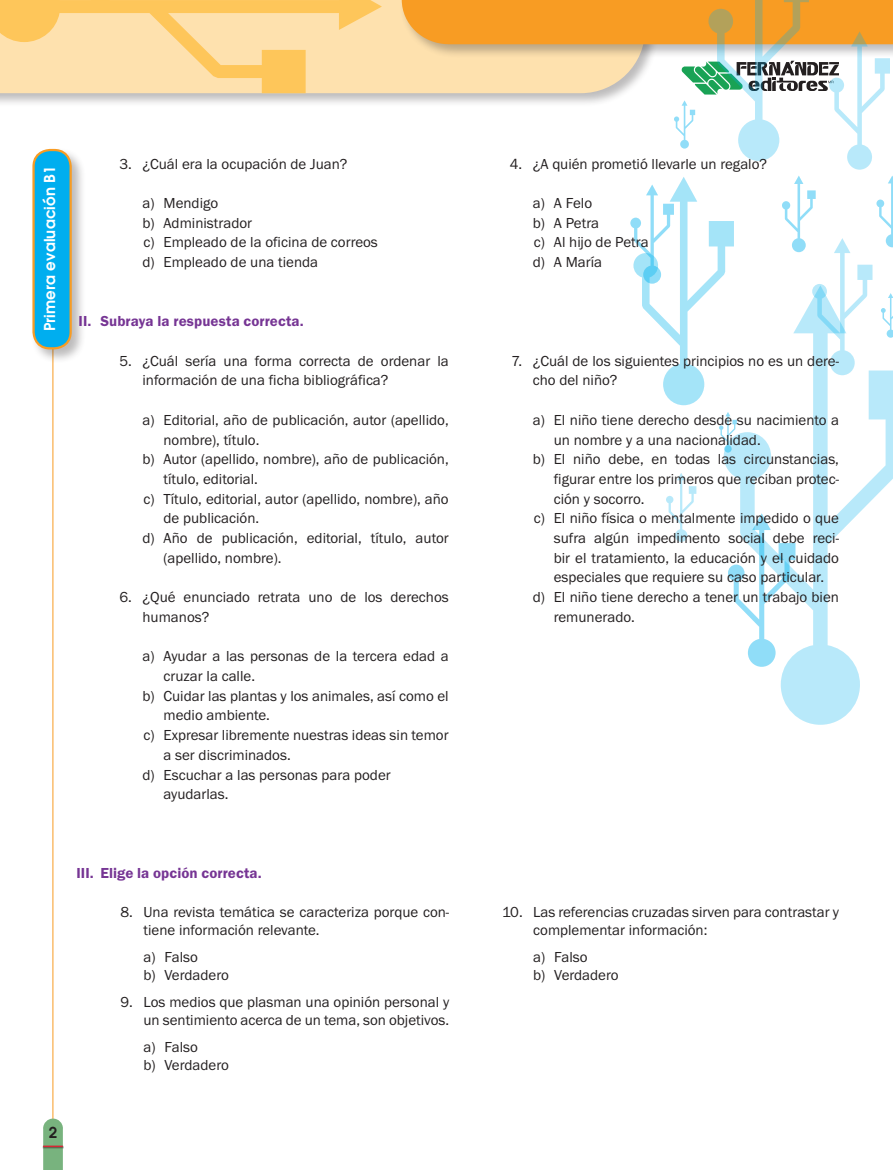
<style>
.page{position:relative;width:893px;height:1170px;background:#fff}
.page>*{position:absolute;margin:0;border:0;box-sizing:border-box;transform-origin:0 0}
._03_Txt_Incisos_Exam{font:15px/19.6px "Franklin Got ITC";color:#231f20}
._03_Txt_Num_Examenes{font:15px/18px "Franklin Got ITC";color:#231f20}
._12_Txt_Inst_Examene{font:600 15px "Franklin Got ITC";letter-spacing:.005em;color:#763594}
.t1{font:600 15px "Avant Garde";letter-spacing:.01em;color:#fff}
.t2{font:600 15px "Avant Garde";color:#231f20}
</style>
<div class="page">
<hr style="left:53px;top:189px;width:1px;height:980px;background:#f89c23">
<div style="left:0;top:0;width:660px;height:107px;background:#231f20;opacity:.3"></div>
<div style="left:382px;top:0;width:20px;height:93px;background:#fee1ae"></div>
<svg style="left:0;top:0;width:382px;height:93px;background:#fed996"></svg>
<hr style="left:42px;top:1145px;width:22px;height:3px;background:#231f20;opacity:.54">
<svg style="left:43px;top:1118px;width:20px;height:51px"></svg>
<div style="left:31px;top:147px;width:55px;height:216px;background:#231f20;opacity:.3"></div>
<div style="left:34px;top:150px;width:37px;height:198px;background:#00aeef;border-radius:16px"></div>
<div style="left:32px;top:149px;width:40px;height:200px;border:2px solid #f89c23;border-radius:16px"></div>
<svg style="left:666px;top:473px;width:30px;height:69px"></svg>
<svg style="left:724px;top:375px;width:169px;height:349px"></svg>
<svg style="left:402px;top:0;width:491px;height:170px"></svg>
<svg style="left:728px;top:513px;width:67px;height:153px"></svg>
<svg style="left:719px;top:412px;width:18px;height:40px"></svg>
<svg style="left:782px;top:176px;width:111px;height:199px"></svg>
<svg style="left:630px;top:177px;width:104px;height:228px"></svg>
<p class="t1" style="left:40px;top:331px;width:167px;rotate:-90deg">Primera evaluación B1</p>
<p class="_03_Txt_Num_Examenes" style="left:120px;top:155px;width:229px">3. ¿Cuál era la ocupación de Juan?</p>
<p class="_03_Txt_Incisos_Exam" style="left:143px;top:193px;width:77px">a) Mendigo</p>
<p class="_03_Txt_Incisos_Exam" style="left:142px;top:213px;width:111px">b) Administrador</p>
<p class="_03_Txt_Incisos_Exam" style="left:143px;top:233px;width:236px">c) Empleado de la oficina de correos</p>
<p class="_03_Txt_Incisos_Exam" style="left:142px;top:252px;width:177px">d) Empleado de una tienda</p>
<p class="_12_Txt_Inst_Examene" style="left:79px;top:313px;width:227px">II. Subraya la respuesta correcta.</p>
<p class="_03_Txt_Num_Examenes" style="left:143px;top:351px;width:308px;line-height:19.6px;text-indent:-23px">5. ¿Cuál sería una forma correcta de ordenar la información de una ficha bibliográfica?</p>
<p class="_03_Txt_Incisos_Exam" style="left:164px;top:410px;width:287px;text-indent:-21px">a) Editorial, año de publicación, autor (apellido, nombre), título.</p>
<p class="_03_Txt_Incisos_Exam" style="left:164px;top:449px;width:287px;text-indent:-21px">b) Autor (apellido, nombre), año de publicación, título, editorial.</p>
<p class="_03_Txt_Incisos_Exam" style="left:164px;top:489px;width:287px;text-indent:-20px">c) Título, editorial, autor (apellido, nombre), año de publicación.</p>
<p class="_03_Txt_Incisos_Exam" style="left:164px;top:528px;width:287px;text-indent:-21px">d) Año de publicación, editorial, título, autor (apellido, nombre).</p>
<p class="_03_Txt_Num_Examenes" style="left:143px;top:587px;width:308px;line-height:19.6px;text-indent:-23px">6. ¿Qué enunciado retrata uno de los derechos humanos?</p>
<p class="_03_Txt_Incisos_Exam" style="left:164px;top:646px;width:287px;text-indent:-21px">a) Ayudar a las personas de la tercera edad a cruzar la calle.</p>
<p class="_03_Txt_Incisos_Exam" style="left:164px;top:686px;width:287px;text-indent:-21px">b) Cuidar las plantas y los animales, así como el medio ambiente.</p>
<p class="_03_Txt_Incisos_Exam" style="left:164px;top:725px;width:287px;text-indent:-20px">c) Expresar libremente nuestras ideas sin temor a ser discriminados.</p>
<p class="_03_Txt_Incisos_Exam" style="left:163px;top:764px;width:229px;text-indent:-21px">d) Escuchar a las personas para poder ayudarlas.</p>
<p class="_12_Txt_Inst_Examene" style="left:77px;top:864px;width:187px">III. Elige la opción correcta.</p>
<p class="_03_Txt_Num_Examenes" style="left:143px;top:902px;width:307px;text-indent:-23px">8. Una revista temática se caracteriza porque con&shy;tiene información relevante.</p>
<p class="_03_Txt_Incisos_Exam" style="left:144px;top:946px;width:56px">a) Falso</p>
<p class="_03_Txt_Incisos_Exam" style="left:143px;top:964px;width:87px">b) Verdadero</p>
<p class="_03_Txt_Num_Examenes" style="left:120px;top:992px;width:330px;text-align:right">9. Los medios que plasman una opinión personal y un sentimiento acerca de un tema, son objetivos.</p>
<p class="_03_Txt_Incisos_Exam" style="left:144px;top:1036px;width:56px">a) Falso</p>
<p class="_03_Txt_Incisos_Exam" style="left:143px;top:1054px;width:87px">b) Verdadero</p>
<p class="t2" style="left:49px;top:1122px;width:10px">2</p>
<p class="_03_Txt_Num_Examenes" style="left:510px;top:155px;width:259px">4. ¿A quién prometió llevarle un regalo?</p>
<p class="_03_Txt_Incisos_Exam" style="left:533px;top:193px;width:61px">a) A Felo</p>
<p class="_03_Txt_Incisos_Exam" style="left:533px;top:213px;width:68px">b) A Petra</p>
<p class="_03_Txt_Incisos_Exam" style="left:534px;top:233px;width:116px">c) Al hijo de Petra</p>
<p class="_03_Txt_Incisos_Exam" style="left:533px;top:252px;width:71px">d) A María</p>
<p class="_03_Txt_Num_Examenes" style="left:533px;top:351px;width:308px;line-height:19.6px;text-indent:-21px">7. ¿Cuál de los siguientes principios no es un dere&shy;cho del niño?</p>
<p class="_03_Txt_Incisos_Exam" style="left:554px;top:410px;width:287px;text-indent:-21px">a) El niño tiene derecho desde su nacimiento a un nombre y a una nacionalidad.</p>
<p class="_03_Txt_Incisos_Exam" style="left:554px;top:449px;width:287px;text-align:justify;text-indent:-21px">b) El niño debe, en todas las circunstancias, figurar entre los primeros que reciban protec&shy;ción y socorro.</p>
<p class="_03_Txt_Incisos_Exam" style="left:554px;top:508px;width:287px;text-align:justify;text-indent:-20px">c) El niño física o mentalmente impedido o que sufra algún impedimento social debe reci&shy;bir el tratamiento, la educación y el cuidado especiales que requiere su caso particular.</p>
<p class="_03_Txt_Incisos_Exam" style="left:554px;top:587px;width:287px;text-indent:-21px">d) El niño tiene derecho a tener un trabajo bien remunerado.</p>
<p class="_03_Txt_Num_Examenes" style="left:533px;top:902px;width:307px;text-indent:-31px">10. Las referencias cruzadas sirven para contrastar y complementar información:</p>
<p class="_03_Txt_Incisos_Exam" style="left:533px;top:946px;width:56px">a) Falso</p>
<p class="_03_Txt_Incisos_Exam" style="left:533px;top:964px;width:87px">b) Verdadero</p>
</div>
